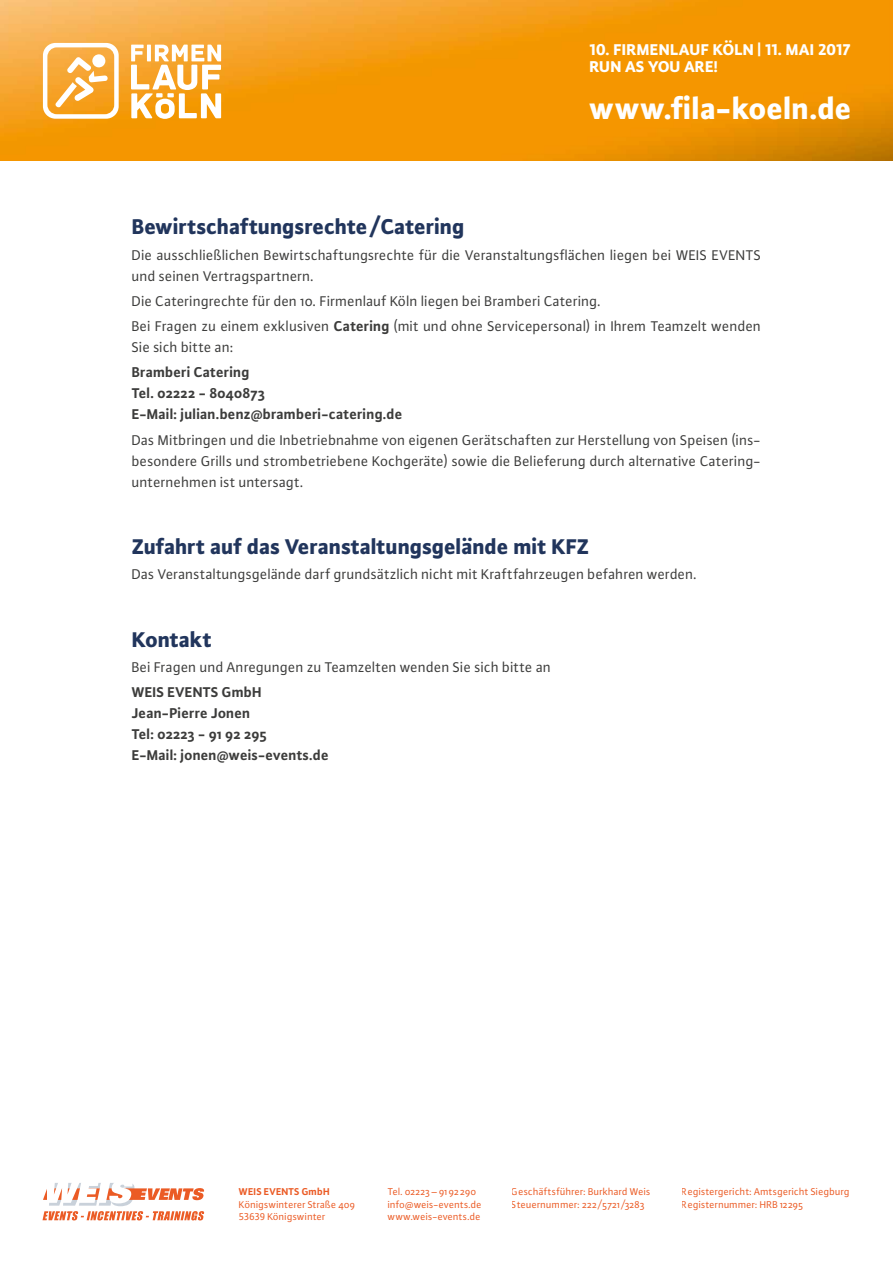
<style>
.page{position:relative;width:893px;height:1263px;background:#fff}
.page>*{position:absolute;margin:0;border:0;box-sizing:border-box;transform-origin:0 0}
.t1{font:800 31.95px "Plus Sans Pro";letter-spacing:.005em;color:#fff}
.t2{font:800 22.5px "Plus Sans Pro";letter-spacing:-.005em;color:#21355c}
.t3{font:800 16.5px/16.5px "Plus Sans Pro";letter-spacing:.005em;color:#fff}
.t4{font:15px/21px "Plus Sans Pro";letter-spacing:.005em;color:#3c3c3b}
.t5{font:700 15px/21px "Plus Sans Pro";letter-spacing:.005em;color:#3c3c3b}
.t6{font:10.5px/12.6px "Plus Sans Pro";letter-spacing:.005em;color:#eb5b25}
.t7{font:700 10.5px "Plus Sans Pro";letter-spacing:.01em;color:#eb5b25}
.s1{font-weight:700}
</style>
<div class="page">
<img style="left:0;top:0;width:893px;height:161px">
<svg style="left:43px;top:43px;width:76px;height:76px"></svg>
<div style="left:92px;top:54px;width:14px;height:14px;background:#fff;border-radius:50%"></div>
<svg style="left:131px;top:45px;width:90px;height:74px"></svg>
<svg style="left:43px;top:1183px;width:162px;height:37px"></svg>
<p class="t3" style="left:589px;top:40px;width:263px">10. FIRMENLAUF KÖLN | 11. MAI 2017<br>RUN AS YOU ARE!</p>
<h1 class="t1" style="left:589px;top:83px;width:263px">www.fila-koeln.de</h1>
<h2 class="t2" style="left:132px;top:209px;width:334px">Bewirtschaftungsrechte/Catering</h2>
<p class="t4" style="left:132px;top:243px;width:631px">Die ausschließlichen Bewirtschaftungsrechte für die Veranstaltungsflächen liegen bei WEIS EVENTS und seinen Vertragspartnern.</p>
<p class="t4" style="left:132px;top:288px;width:631px;line-height:25.2px">Die Cateringrechte für den 10. Firmenlauf Köln liegen bei Bramberi Catering.<br>Bei Fragen zu einem exklusiven <span class="s1">Catering</span> (mit und ohne Servicepersonal) in Ihrem Teamzelt wenden</p>
<p class="t4" style="left:132px;top:336px;width:103px">Sie sich bitte an:</p>
<p class="t5" style="left:132px;top:361px;width:272px">Bramberi Catering<br>Tel. 02222 - 8040873<br>E-Mail: julian.benz@bramberi-catering.de</p>
<p class="t4" style="left:132px;top:428px;width:631px;text-align:justify">Das Mitbringen und die Inbetriebnahme von eigenen Gerätschaften zur Herstellung von Speisen (ins&shy;besondere Grills und strombetriebene Kochgeräte) sowie die Belieferung durch alternative Catering&shy;unternehmen ist untersagt.</p>
<h2 class="t2" style="left:132px;top:529px;width:459px">Zufahrt auf das Veranstaltungsgelände mit KFZ</h2>
<p class="t4" style="left:132px;top:563px;width:567px">Das Veranstaltungsgelände darf grundsätzlich nicht mit Kraftfahrzeugen befahren werden.</p>
<h2 class="t2" style="left:132px;top:622px;width:81px">Kontakt</h2>
<p class="t4" style="left:132px;top:656px;width:421px">Bei Fragen und Anregungen zu Teamzelten wenden Sie sich bitte an</p>
<p class="t5" style="left:132px;top:681px;width:198px">WEIS EVENTS GmbH<br>Jean-Pierre Jonen<br>Tel: 02223 - 91 92 295<br>E-Mail: jonen@weis-events.de</p>
<p class="t7" style="left:239px;top:1184px;width:92px">WEIS EVENTS GmbH</p>
<p class="t6" style="left:239px;top:1197px;width:118px">Königswinterer Straße 409<br>53639 Königswinter</p>
<p class="t6" style="left:388px;top:1185px;width:95px">Tel. 02223–9192290 info@weis-events.de www.weis-events.de</p>
<p class="t6" style="left:512px;top:1185px;width:140px">Geschäftsführer: Burkhard Weis<br>Steuernummer: 222/5721/3283</p>
<p class="t6" style="left:682px;top:1185px;width:169px">Registergericht: Amtsgericht Siegburg<br>Registernummer: HRB 12295</p>
</div>
